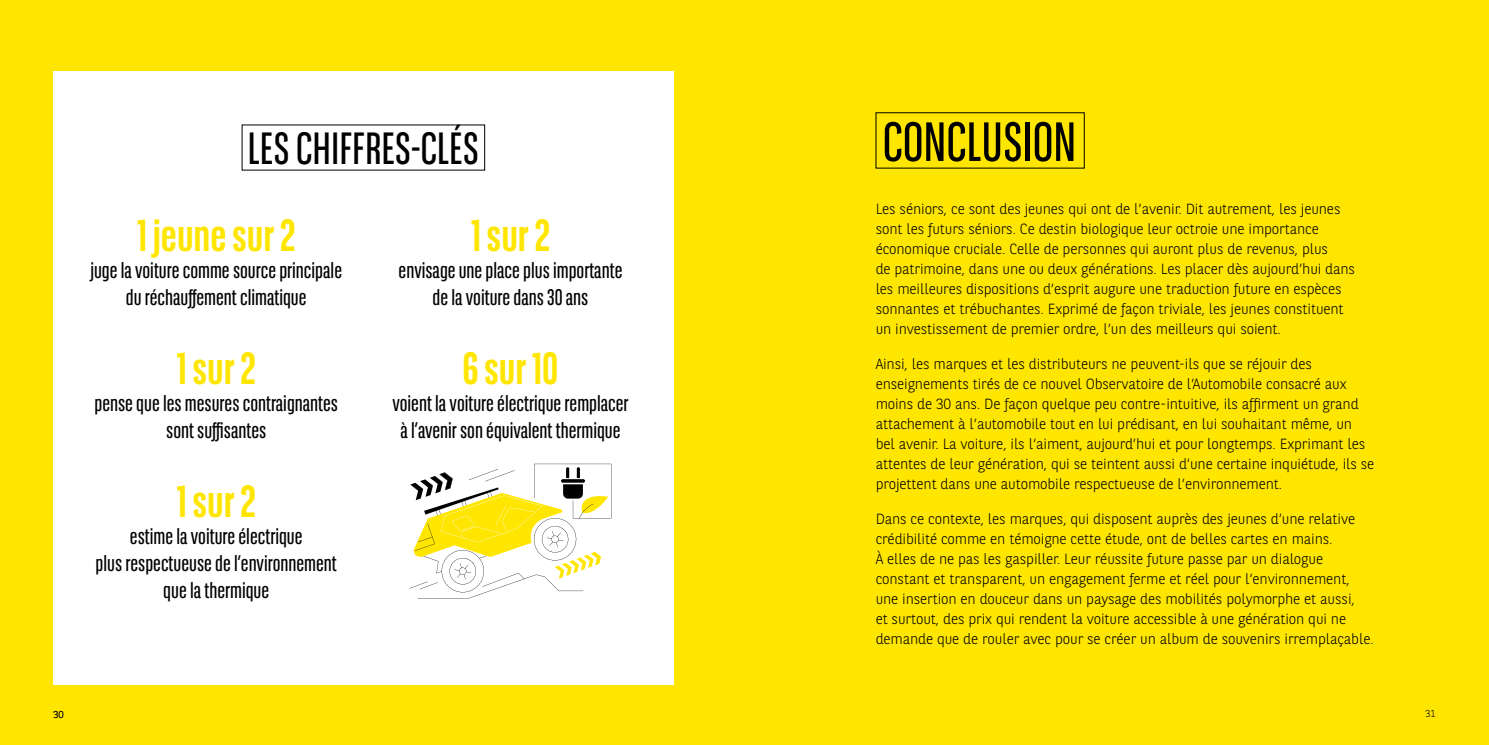
<style>
.page{position:relative;width:1489px;height:745px;background:#fff}
.page>*{position:absolute;margin:0;border:0;box-sizing:border-box;transform-origin:0 0}
.t1{font:55px "BNPP Sans Condensed";color:#000}
.t2{font:700 45px "BNPP Sans Condensed";color:#ffe600}
.t3{font:45px "BNPP Sans Condensed";color:#000}
.t4{font:22.5px/27px "BNPP Sans Condensed";color:#000;text-align:center}
.t5{font:300 14.75px/20px "BNPP Sans";letter-spacing:-.01em;color:#000}
.t6{font:300 10px "BNPP Sans";color:#000}
</style>
<div class="page">
<div style="left:0;top:0;width:744px;height:744px;background:#ffe600"></div>
<div style="left:53px;top:71px;width:620px;height:613px;background:#fff"></div>
<svg style="left:409px;top:463px;width:202px;height:135px"></svg>
<div style="left:744px;top:0;width:744px;height:744px;background:#ffe600"></div>
<h2 class="t3" style="left:248px;top:120px;width:233px">LES CHIFFRES-CLÉS</h2>
<h2 class="t2" style="left:137px;top:209px;width:160px">1 jeune sur 2</h2>
<h3 class="t4" style="left:90px;top:256px;width:253px">juge la voiture comme source principale du réchauffement climatique</h3>
<h2 class="t2" style="left:177px;top:342px;width:81px">1 sur 2</h2>
<h3 class="t4" style="left:94px;top:389px;width:245px">pense que les mesures contraignantes sont suffisantes</h3>
<h2 class="t2" style="left:177px;top:475px;width:81px">1 sur 2</h2>
<h3 class="t4" style="left:96px;top:522px;width:243px">estime la voiture électrique<br>plus respectueuse de l’environnement que la thermique</h3>
<h2 class="t2" style="left:471px;top:209px;width:81px">1 sur 2</h2>
<h3 class="t4" style="left:398px;top:256px;width:225px">envisage une place plus importante de la voiture dans 30 ans</h3>
<h2 class="t2" style="left:462px;top:342px;width:97px">6 sur 10</h2>
<h3 class="t4" style="left:392px;top:389px;width:238px">voient la voiture électrique remplacer à l’avenir son équivalent thermique</h3>
<h1 class="t1" style="left:882px;top:107px;width:195px">CONCLUSION</h1>
<p class="t5" style="left:875px;top:198px;width:481px">Les séniors, ce sont des jeunes qui ont de l’avenir. Dit autrement, les jeunes sont les futurs séniors. Ce destin biologique leur octroie une importance économique cruciale. Celle de personnes qui auront plus de revenus, plus<br>de patrimoine, dans une ou deux générations. Les placer dès aujourd’hui dans les meilleures dispositions d’esprit augure une traduction future en espèces sonnantes et trébuchantes. Exprimé de façon triviale, les jeunes constituent un investissement de premier ordre, l’un des meilleurs qui soient.</p>
<p class="t5" style="left:875px;top:353px;width:500px">Ainsi, les marques et les distributeurs ne peuvent-ils que se réjouir des enseignements tirés de ce nouvel Observatoire de l’Automobile consacré aux moins de 30 ans. De façon quelque peu contre-intuitive, ils affirment un grand attachement à l’automobile tout en lui prédisant, en lui souhaitant même, un bel avenir. La voiture, ils l’aiment, aujourd’hui et pour longtemps. Exprimant les attentes de leur génération, qui se teintent aussi d’une certaine inquiétude, ils se projettent dans une automobile respectueuse de l’environnement.</p>
<p class="t5" style="left:875px;top:508px;width:499px">Dans ce contexte, les marques, qui disposent auprès des jeunes d’une relative crédibilité comme en témoigne cette étude, ont de belles cartes en mains.<br>À elles de ne pas les gaspiller. Leur réussite future passe par un dialogue constant et transparent, un engagement ferme et réel pour l’environnement, une insertion en douceur dans un paysage des mobilités polymorphe et aussi,<br>et surtout, des prix qui rendent la voiture accessible à une génération qui ne demande que de rouler avec pour se créer un album de souvenirs irremplaçable.</p>
<p class="t6" style="left:53px;top:707px;width:12px">30</p>
<p class="t6" style="left:1424px;top:706px;width:12px">31</p>
</div>
